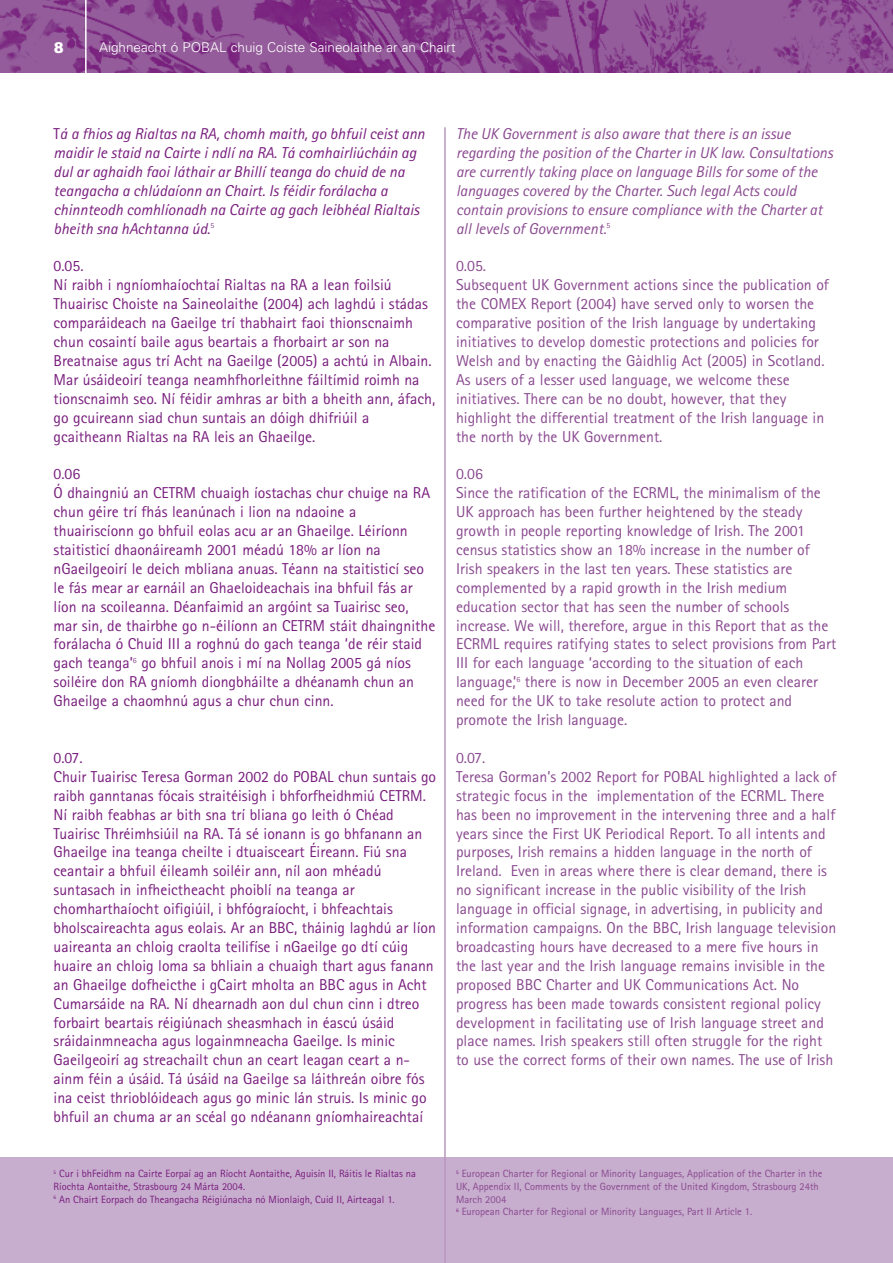
<style>
.page{position:relative;width:893px;height:1263px;background:#fff}
.page>*{position:absolute;margin:0;border:0;box-sizing:border-box;transform-origin:0 0}
.t1{font:15.75px/18.9px "Rotis Sans Serif";color:#781d7d}
.t2{font:15.75px/18.9px "Rotis Sans Serif";color:#89498f}
.t3{font:italic 15.75px/18.9px "Rotis Sans Serif";color:#89498f}
.t4{font:italic 15.75px/18.9px "Rotis Sans Serif";color:#781d7d}
.t5{font:900 15px "Arial";color:#fff}
.t6{font:300 13.5px "Univers";color:#fff}
.t7{font:10.5px/12.6px "Rotis Sans Serif";color:#89498f}
.t8{font:10.5px/12.6px "Rotis Sans Serif";color:#781d7d}
.s1{font-style:normal}
</style>
<div class="page">
<div style="left:0;top:1157px;width:893px;height:106px;background:#c7adce"></div>
<img style="left:0;top:0;width:893px;height:73px">
<hr style="left:85px;top:0;width:2px;height:74px;background:#fff">
<hr style="left:444px;top:127px;width:2px;height:1136px;background:#b997bf">
<p class="t5" style="left:54px;top:42px;width:12px">8</p>
<p class="t6" style="left:99px;top:43px;width:358px">Aighneacht ó POBAL chuig Coiste Saineolaithe ar an Chairt</p>
<p class="t4" style="left:54px;top:125px;width:373px"><span class="s1">T</span>á a fhios ag Rialtas na RA, chomh maith, go bhfuil ceist ann maidir le staid na Cairte i ndlí na RA. Tá comhairliúcháin ag dul ar aghaidh faoi láthair ar Bhillí teanga do chuid de na teangacha a chlúdaíonn an Chairt. Is féidir forálacha a chinnteodh comhlíonadh na Cairte ag gach leibhéal Rialtais bheith sna hAchtanna úd<span class="s1">.</span><sup>5</sup></p>
<p class="t1" style="left:54px;top:258px;width:383px">0.05.<br>Ní raibh i ngníomhaíochtaí Rialtas na RA a lean foilsiú Thuairisc Choiste na Saineolaithe (2004) ach laghdú i stádas comparáideach na Gaeilge trí thabhairt faoi thionscnaimh chun cosaintí baile agus beartais a fhorbairt ar son na Breatnaise agus trí Acht na Gaeilge (2005) a achtú in Albain.<br>Mar úsáideoirí teanga neamhfhorleithne fáiltímid roimh na tionscnaimh seo. Ní féidir amhras ar bith a bheith ann, áfach, go gcuireann siad chun suntais an dóigh dhifriúil a gcaitheann Rialtas na RA leis an Ghaeilge.</p>
<p class="t1" style="left:54px;top:466px;width:383px">0.06<br>Ó dhaingniú an CETRM chuaigh íostachas chur chuige na RA chun géire trí fhás leanúnach i lion na ndaoine a thuairiscíonn go bhfuil eolas acu ar an Ghaeilge. Léiríonn staitisticí dhaonáireamh 2001 méadú 18% ar líon na nGaeilgeoirí le deich mbliana anuas. Téann na staitisticí seo le fás mear ar earnáil an Ghaeloideachais ina bhfuil fás ar líon na scoileanna. Déanfaimid an argóint sa Tuairisc seo, mar sin, de thairbhe go n-éilíonn an CETRM stáit dhaingnithe forálacha ó Chuid III a roghnú do gach teanga ‘de réir staid gach teanga’<sup>6</sup> go bhfuil anois i mí na Nollag 2005 gá níos soiléire don RA gníomh diongbháilte a dhéanamh chun an Ghaeilge a chaomhnú agus a chur chun cinn.</p>
<p class="t1" style="left:54px;top:749px;width:384px">0.07.<br>Chuir Tuairisc Teresa Gorman 2002 do POBAL chun suntais go raibh ganntanas fócais straitéisigh i bhforfheidhmiú CETRM.<br>Ní raibh feabhas ar bith sna trí bliana go leith ó Chéad Tuairisc Thréimhsiúil na RA. Tá sé ionann is go bhfanann an Ghaeilge ina teanga cheilte i dtuaisceart Éireann. Fiú sna ceantair a bhfuil éileamh soiléir ann, níl aon mhéadú suntasach in infheictheacht phoiblí na teanga ar chomharthaíocht oifigiúil, i bhfógraíocht, i bhfeachtais bholscaireachta agus eolais. Ar an BBC, tháinig laghdú ar líon uaireanta an chloig craolta teilifíse i nGaeilge go dtí cúig huaire an chloig loma sa bhliain a chuaigh thart agus fanann an Ghaeilge dofheicthe i gCairt mholta an BBC agus in Acht Cumarsáide na RA. Ní dhearnadh aon dul chun cinn i dtreo forbairt beartais réigiúnach sheasmhach in éascú úsáid sráidainmneacha agus logainmneacha Gaeilge. Is minic Gaeilgeoirí ag streachailt chun an ceart leagan ceart a n&shy;ainm féin a úsáid. Tá úsáid na Gaeilge sa láithreán oibre fós ina ceist thrioblóideach agus go minic lán struis. Is minic go bhfuil an chuma ar an scéal go ndéanann gníomhaireachtaí</p>
<p class="t3" style="left:456px;top:125px;width:378px">The UK Government is also aware that there is an issue regarding the position of the Charter in UK law. Consultations are currently taking place on language Bills for some of the languages covered by the Charter. Such legal Acts could contain provisions to ensure compliance with the Charter at all levels of Government<span class="s1">.</span><sup>5</sup></p>
<p class="t2" style="left:456px;top:258px;width:374px">0.05.<br>Subsequent UK Government actions since the publication of the COMEX Report (2004) have served only to worsen the comparative position of the Irish language by undertaking initiatives to develop domestic protections and policies for Welsh and by enacting the Gàidhlig Act (2005) in Scotland.<br>As users of a lesser used language, we welcome these initiatives. There can be no doubt, however, that they highlight the differential treatment of the Irish language in the north by the UK Government.</p>
<p class="t2" style="left:456px;top:466px;width:382px">0.06<br>Since the ratification of the ECRML, the minimalism of the UK approach has been further heightened by the steady growth in people reporting knowledge of Irish. The 2001 census statistics show an 18% increase in the number of Irish speakers in the last ten years. These statistics are complemented by a rapid growth in the Irish medium education sector that has seen the number of schools increase. We will, therefore, argue in this Report that as the ECRML requires ratifying states to select provisions from Part III for each language ‘according to the situation of each language,’<sup>6</sup> there is now in December 2005 an even clearer need for the UK to take resolute action to protect and promote the Irish language.</p>
<p class="t2" style="left:456px;top:749px;width:382px">0.07.<br>Teresa Gorman’s 2002 Report for POBAL highlighted a lack of strategic focus in the implementation of the ECRML. There has been no improvement in the intervening three and a half years since the First UK Periodical Report. To all intents and purposes, Irish remains a hidden language in the north of Ireland. Even in areas where there is clear demand, there is no significant increase in the public visibility of the Irish language in official signage, in advertising, in publicity and information campaigns. On the BBC, Irish language television broadcasting hours have decreased to a mere five hours in the last year and the Irish language remains invisible in the proposed BBC Charter and UK Communications Act. No progress has been made towards consistent regional policy development in facilitating use of Irish language street and place names. Irish speakers still often struggle for the right to use the correct forms of their own names. The use of Irish</p>
<p class="t8" style="left:54px;top:1168px;width:364px"><sup>5</sup> Cur i bhFeidhm na Cairte Eorpaí ag an Ríocht Aontaithe, Aguisín II, Ráitis le Rialtas na<br>Ríochta Aontaithe, Strasbourg 24 Márta 2004.<br><sup>6</sup> An Chairt Eorpach do Theangacha Réigiúnacha nó Mionlaigh, Cuid II, Airteagal 1.</p>
<p class="t7" style="left:456px;top:1168px;width:368px"><sup>5</sup> European Charter for Regional or Minority Languages, Application of the Charter in the UK, Appendix II, Comments by the Government of the United Kingdom, Strasbourg 24th March 2004<br><sup>6</sup> European Charter for Regional or Minority Languages, Part II Article 1.</p>
</div>
